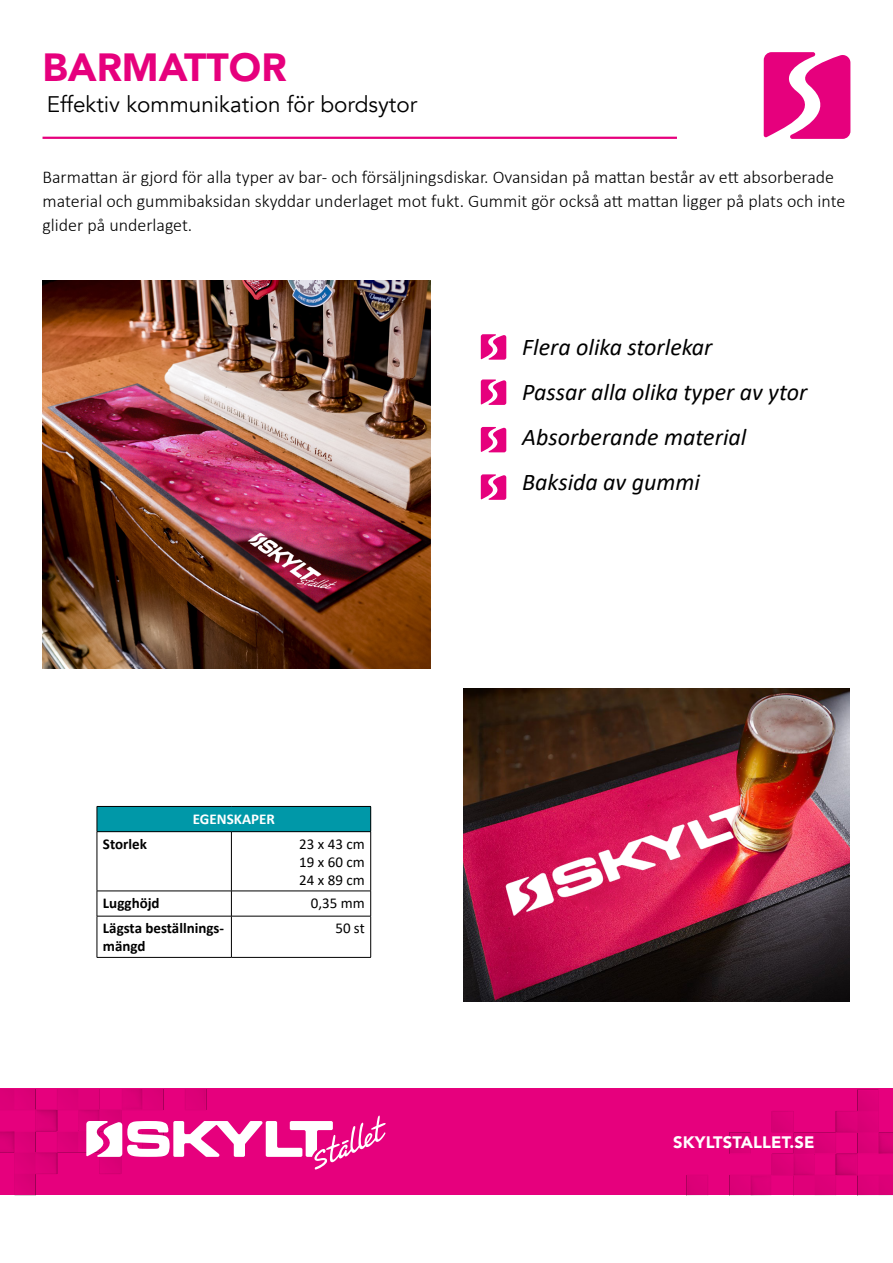
<style>
.page{position:relative;width:893px;height:1263px;background:#fff}
.page>*{position:absolute;margin:0;border:0;box-sizing:border-box;transform-origin:0 0}
.t1{font:900 39px "Avenir LT Std";color:#e6007d}
.t2{font:italic 24px/45px "Calibri";color:#000}
.t3{font:22.5px "Avenir";color:#000}
.t4{font:300 18px/24px "Calibri";color:#000}
.t5{font:900 16.5px "Avenir LT Std";letter-spacing:.01em;color:#fff}
.t6{font:700 15px/18px "Calibri";color:#000}
.t7{font:15px/18px "Calibri";color:#000;text-align:justify}
.t8{font:700 15px "Calibri";color:#fff}
</style>
<div class="page">
<svg style="left:481px;top:379px;width:25px;height:26px"></svg>
<svg style="left:481px;top:427px;width:25px;height:25px"></svg>
<svg style="left:481px;top:334px;width:25px;height:26px"></svg>
<svg style="left:764px;top:52px;width:86px;height:87px"></svg>
<hr style="left:43px;top:137px;width:634px;height:2px;background:#e6007d">
<div style="left:97px;top:806px;width:274px;height:26px;background:#0098a8"></div>
<hr style="left:97px;top:806px;width:134px;height:1px;background:#000">
<svg style="left:97px;top:807px;width:1px;height:24px"></svg>
<hr style="left:231px;top:806px;width:140px;height:1px;background:#000">
<svg style="left:370px;top:807px;width:1px;height:24px"></svg>
<hr style="left:231px;top:832px;width:1px;height:59px;background:#000">
<svg style="left:231px;top:892px;width:1px;height:24px"></svg>
<hr style="left:231px;top:916px;width:1px;height:41px;background:#000">
<hr style="left:97px;top:831px;width:134px;height:1px;background:#000">
<hr style="left:97px;top:832px;width:1px;height:59px;background:#000">
<hr style="left:231px;top:831px;width:140px;height:1px;background:#000">
<hr style="left:370px;top:832px;width:1px;height:59px;background:#000">
<hr style="left:97px;top:891px;width:134px;height:1px;background:#000">
<svg style="left:97px;top:891px;width:1px;height:25px"></svg>
<hr style="left:231px;top:891px;width:140px;height:1px;background:#000">
<svg style="left:370px;top:891px;width:1px;height:25px"></svg>
<hr style="left:97px;top:916px;width:134px;height:1px;background:#000">
<hr style="left:97px;top:916px;width:1px;height:41px;background:#000">
<hr style="left:231px;top:916px;width:140px;height:1px;background:#000">
<hr style="left:370px;top:916px;width:1px;height:41px;background:#000">
<hr style="left:97px;top:957px;width:134px;height:1px;background:#000">
<hr style="left:231px;top:957px;width:140px;height:1px;background:#000">
<img style="left:463px;top:689px;width:386px;height:312px">
<img style="left:43px;top:281px;width:387px;height:387px">
<svg style="left:481px;top:474px;width:25px;height:26px"></svg>
<div style="left:0;top:1089px;width:893px;height:106px;background:#e6007d"></div>
<img style="left:687px;top:1089px;width:206px;height:107px">
<img style="left:0;top:1089px;width:206px;height:107px">
<svg style="left:86px;top:1115px;width:300px;height:54px"></svg>
<h1 class="t1" style="left:43px;top:43px;width:246px">BARMATTOR</h1>
<p class="t3" style="left:47px;top:91px;width:372px">Effektiv kommunikation för bordsytor</p>
<p class="t4" style="left:43px;top:165px;width:804px">Barmattan är gjord för alla typer av bar- och försäljningsdiskar. Ovansidan på mattan består av ett absorberade material och gummibaksidan skyddar underlaget mot fukt. Gummit gör också att mattan ligger på plats och inte glider på underlaget.</p>
<p class="t8" style="left:193px;top:808px;width:83px">EGENSKAPER</p>
<p class="t6" style="left:103px;top:835px;width:45px">Storlek</p>
<p class="t7" style="left:299px;top:834px;width:67px">23 x 43 cm 19 x 60 cm 24 x 89 cm</p>
<p class="t6" style="left:103px;top:894px;width:58px">Lugghöjd</p>
<p class="t7" style="left:311px;top:894px;width:55px">0,35 mm</p>
<p class="t6" style="left:103px;top:919px;width:123px">Lägsta beställnings&shy;mängd</p>
<p class="t7" style="left:335px;top:919px;width:31px">50 st</p>
<h2 class="t2" style="left:522px;top:324px;width:287px">Flera olika storlekar<br>Passar alla olika typer av ytor<br>Absorberande material<br>Baksida av gummi</h2>
<p class="t5" style="left:673px;top:1132px;width:143px">SKYLTSTALLET.SE</p>
</div>
